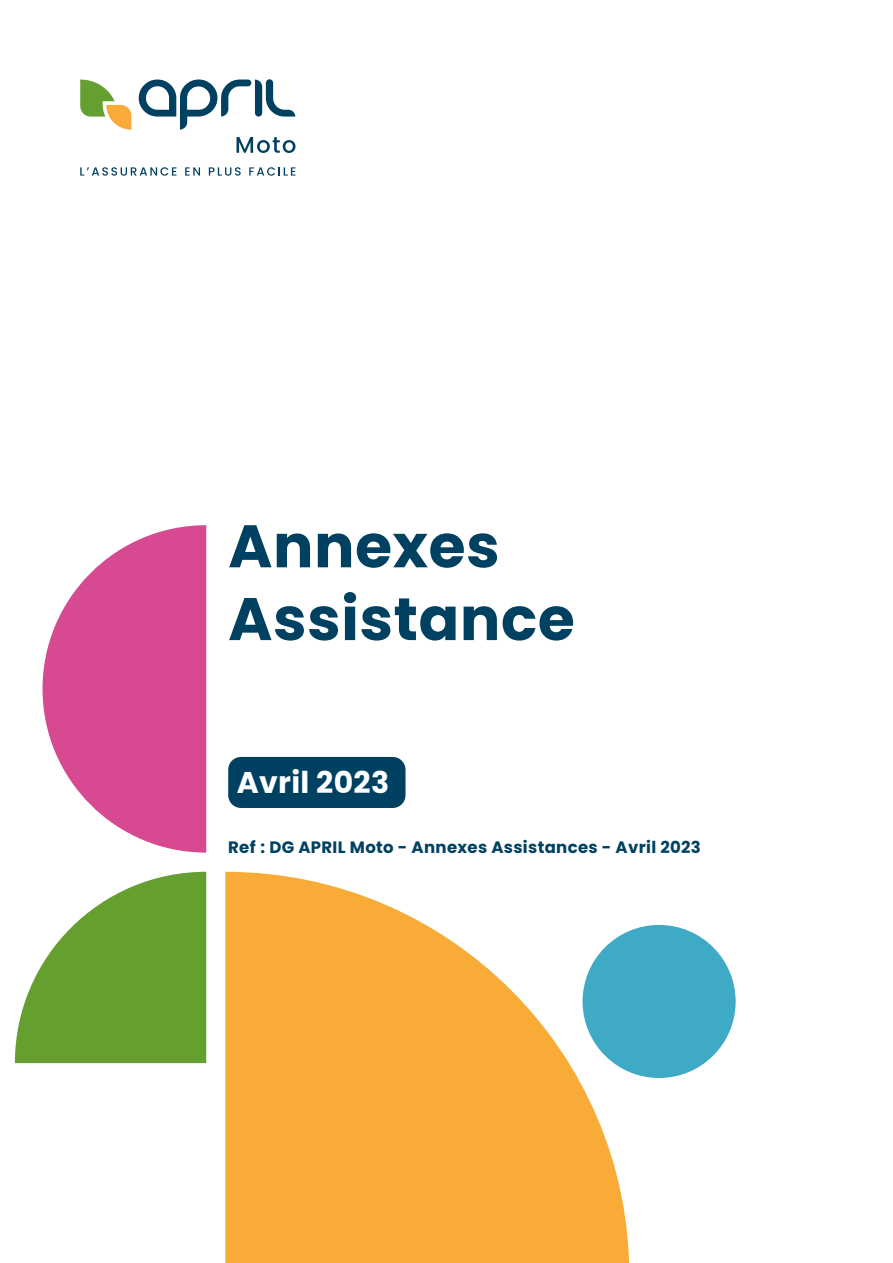
<style>
.page{position:relative;width:893px;height:1263px;background:#fff}
.page>*{position:absolute;margin:0;border:0;box-sizing:border-box;transform-origin:0 0}
.t1{font:700 60px/72.8px "Poppins";letter-spacing:.01em;color:#004161}
.t2{font:700 30px "Poppins";letter-spacing:.01em;color:#fff}
.t3{font:700 16.5px "Poppins";letter-spacing:.02em;color:#004161}
</style>
<div class="page">
<div style="left:228px;top:757px;width:177px;height:51px;background:#004161;border-radius:13px"></div>
<svg style="left:80px;top:167px;width:96px;height:9px"></svg>
<svg style="left:185px;top:167px;width:15px;height:9px"></svg>
<svg style="left:209px;top:167px;width:32px;height:9px"></svg>
<svg style="left:249px;top:167px;width:46px;height:9px"></svg>
<svg style="left:237px;top:137px;width:58px;height:16px"></svg>
<svg style="left:80px;top:80px;width:51px;height:50px"></svg>
<svg style="left:139px;top:79px;width:156px;height:51px"></svg>
<svg style="left:43px;top:525px;width:163px;height:328px;fill:#d74990"></svg>
<svg style="left:15px;top:872px;width:191px;height:191px"></svg>
<svg style="left:225px;top:872px;width:404px;height:391px;fill:#f8ab37"></svg>
<div style="left:583px;top:925px;width:153px;height:153px;background:#3faac5;border-radius:50%"></div>
<h1 class="t1" style="left:228px;top:510px;width:348px">Annexes<br>Assistance</h1>
<h2 class="t2" style="left:237px;top:765px;width:154px">Avril 2023</h2>
<p class="t3" style="left:228px;top:837px;width:474px">Ref : DG APRIL Moto - Annexes Assistances - Avril 2023</p>
</div>
